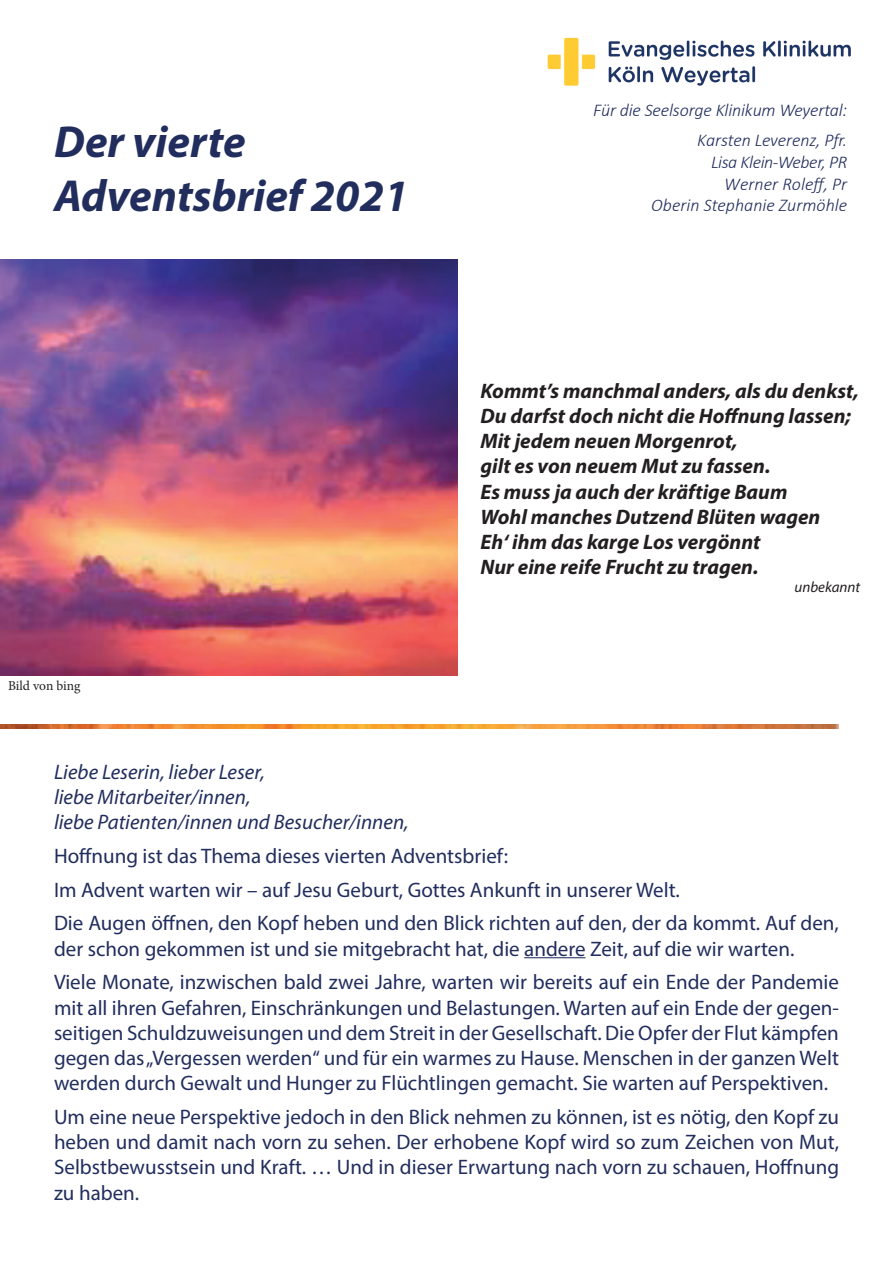
<style>
.page{position:relative;width:893px;height:1263px;background:#fff}
.page>*{position:absolute;margin:0;border:0;box-sizing:border-box;transform-origin:0 0}
.t1{font:italic 700 45px/54px "Myriad Pro";color:#212d5d}
.t2{font:21px/25.2px "Myriad Pro";color:#212d5d}
.t3{font:italic 700 21px/25.2px "Myriad Pro";color:#231f20}
.t4{font:italic 21px/25.2px "Myriad Pro";color:#212d5d}
.t5{font:italic 300 18px/21.6px "Calibri";letter-spacing:-.01em;color:#212d5d;text-align:right}
.t6{font:italic 15px "Myriad Pro";color:#231f20}
.t7{font:13.5px "Minion Pro";letter-spacing:-.01em;color:#231f20}
</style>
<div class="page">
<hr style="left:524px;top:957px;width:62px;height:1px;background:#212d5d">
<img style="left:547px;top:37px;width:304px;height:49px">
<img style="left:0;top:724px;width:839px;height:5px">
<img style="left:0;top:260px;width:458px;height:416px">
<h1 class="t1" style="left:54px;top:114px;width:356px">Der vierte<br>Adventsbrief 2021</h1>
<p class="t7" style="left:8px;top:677px;width:74px">Bild von bing</p>
<p class="t5" style="left:593px;top:95px;width:256px;line-height:30.2px">Für die Seelsorge Klinikum Weyertal:<br>Karsten Leverenz, Pfr.</p>
<p class="t5" style="left:651px;top:151px;width:197px">Lisa Klein-Weber, PR<br>Werner Roleff, Pr<br>Oberin Stephanie Zurmöhle</p>
<p class="t3" style="left:480px;top:377px;width:380px">Kommt’s manchmal anders, als du denkst, Du darfst doch nicht die Hoffnung lassen; Mit jedem neuen Morgenrot,<br>gilt es von neuem Mut zu fassen.<br>Es muss ja auch der kräftige Baum<br>Wohl manches Dutzend Blüten wagen<br>Eh‘ ihm das karge Los vergönnt<br>Nur eine reife Frucht zu tragen.</p>
<p class="t6" style="left:794px;top:578px;width:67px">unbekannt</p>
<p class="t4" style="left:54px;top:759px;width:356px">Liebe Leserin, lieber Leser,<br>liebe Mitarbeiter/innen,<br>liebe Patienten/innen und Besucher/innen,</p>
<p class="t2" style="left:54px;top:839px;width:786px;line-height:33.8px">Hoffnung ist das Thema dieses vierten Adventsbrief:<br>Im Advent warten wir – auf Jesu Geburt, Gottes Ankunft in unserer Welt.<br>Die Augen öffnen, den Kopf heben und den Blick richten auf den, der da kommt. Auf den,</p>
<p class="t2" style="left:54px;top:931px;width:786px;line-height:33.8px">der schon gekommen ist und sie mitgebracht hat, die andere Zeit, auf die wir warten.<br>Viele Monate, inzwischen bald zwei Jahre, warten wir bereits auf ein Ende der Pandemie</p>
<p class="t2" style="left:54px;top:994px;width:786px;text-align:justify">mit all ihren Gefahren, Einschränkungen und Belastungen. Warten auf ein Ende der gegen&shy;seitigen Schuldzuweisungen und dem Streit in der Gesellschaft. Die Opfer der Flut kämpfen gegen das „Vergessen werden“ und für ein warmes zu Hause. Menschen in der ganzen Welt werden durch Gewalt und Hunger zu Flüchtlingen gemacht. Sie warten auf Perspektiven.</p>
<p class="t2" style="left:54px;top:1104px;width:787px;text-align:justify">Um eine neue Perspektive jedoch in den Blick nehmen zu können, ist es nötig, den Kopf zu heben und damit nach vorn zu sehen. Der erhobene Kopf wird so zum Zeichen von Mut, Selbstbewusstsein und Kraft. … Und in dieser Erwartung nach vorn zu schauen, Hoffnung zu haben.</p>
</div>
